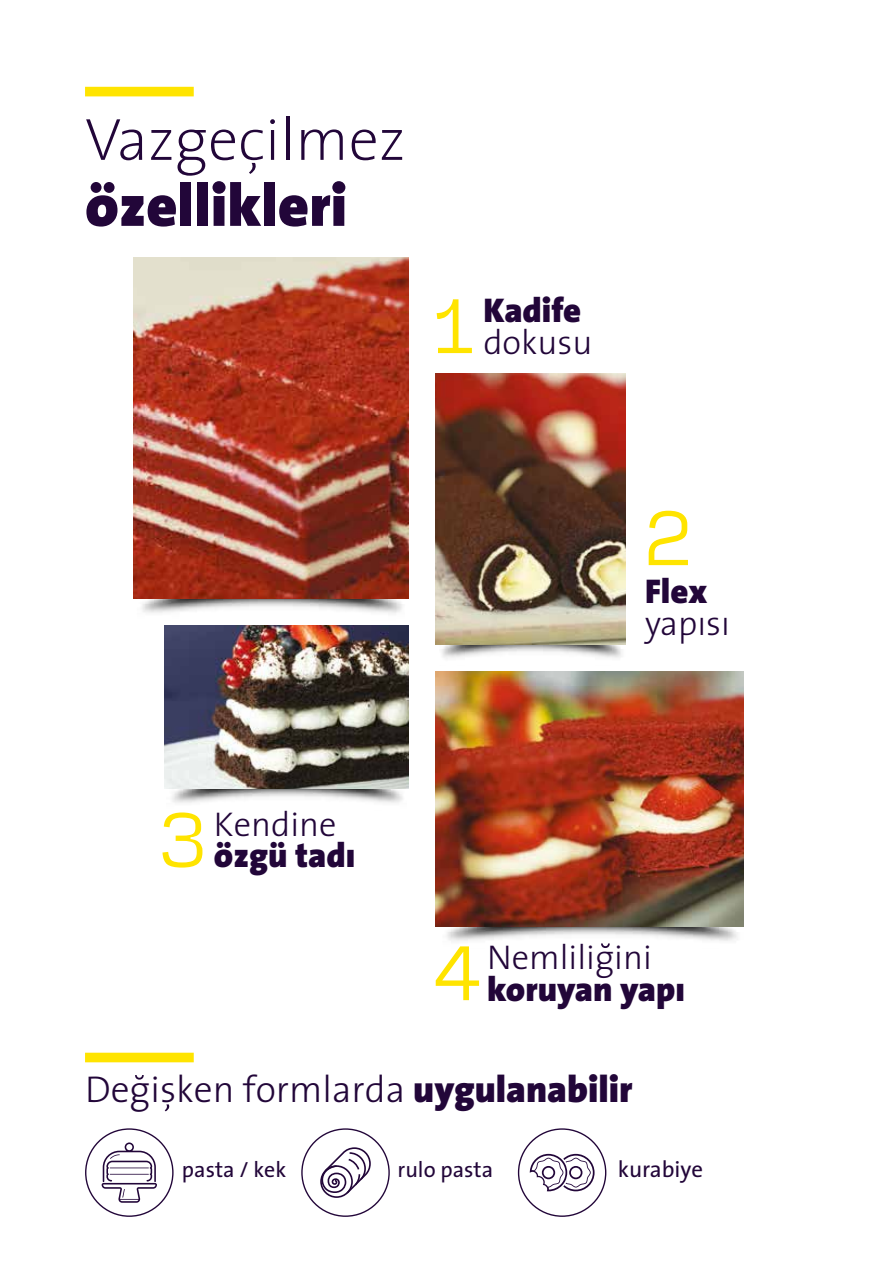
<style>
.page{position:relative;width:893px;height:1263px;background:#fff}
.page>*{position:absolute;margin:0;border:0;box-sizing:border-box;transform-origin:0 0}
.t1{font:300 73.95px "Input Serif";color:#ffe400}
.t2{font:200 60px "The Sans";color:#220639}
.t3{font:900 60px "The Sans";color:#220639}
.t4{font:300 37.5px "The Sans";color:#220639}
.t5{font:300 34.5px/31.5px "The Sans";color:#220639}
.t6{font:900 34.5px/31.5px "The Sans";color:#220639}
.t7{font:22.95px "The Sans";color:#220639}
.t8{font:22.05px "The Sans";color:#220639}
.s1{font-weight:300}
.s2{font-family:"Input Serif";font-weight:300;font-size:73.95px;color:#ffe400}
.s3{font-family:"Input Serif";font-size:73.95px;color:#ffe400}
.s4{font-weight:900}
</style>
<div class="page">
<img style="left:447px;top:927px;width:290px;height:14px">
<img style="left:165px;top:788px;width:242px;height:15px">
<img style="left:134px;top:598px;width:274px;height:28px">
<img style="left:436px;top:644px;width:189px;height:28px">
<svg style="left:85px;top:87px;width:109px;height:9px"></svg>
<svg style="left:85px;top:1053px;width:109px;height:9px"></svg>
<svg style="left:135px;top:1075px;width:9px;height:4px"></svg>
<svg style="left:165px;top:1104px;width:5px;height:7px"></svg>
<img style="left:133px;top:258px;width:275px;height:340px">
<img style="left:436px;top:374px;width:189px;height:270px">
<img style="left:436px;top:672px;width:307px;height:255px">
<img style="left:164px;top:626px;width:244px;height:162px">
<svg style="left:601px;top:943px;width:9px;height:5px"></svg>
<svg style="left:518px;top:1128px;width:88px;height:89px"></svg>
<svg style="left:85px;top:1128px;width:89px;height:89px"></svg>
<svg style="left:301px;top:1128px;width:89px;height:89px"></svg>
<h2 class="t2" style="left:85px;top:107px;width:322px">Vazgeçilmez</h2>
<h2 class="t3" style="left:85px;top:155px;width:264px">özellikleri</h2>
<h1 class="t1" style="left:425px;top:260px;width:55px">1</h1>
<p class="t6" style="left:483px;top:294px;width:99px">Kadife</p>
<p class="t5" style="left:483px;top:325px;width:110px">dokusu</p>
<h1 class="t1" style="left:641px;top:472px;width:55px">2</h1>
<p class="t6" style="left:645px;top:575px;width:64px">Flex</p>
<p class="t5" style="left:645px;top:606px;width:86px">yapısı</p>
<p class="t6" style="left:156px;top:808px;width:201px;text-indent:58px"><span class="s1">Kendine<br></span><span class="s2">3</span>özgü tadı</p>
<p class="t5" style="left:429px;top:940px;width:257px;text-indent:58px">Nemliligini<br><span class="s3">4</span><span class="s4">koruyan yapı</span></p>
<p class="t4" style="left:85px;top:1058px;width:549px">Degisken formlarda <span class="s4">uygulanabilir</span></p>
<p class="t8" style="left:182px;top:1151px;width:106px">pasta / kek</p>
<p class="t8" style="left:398px;top:1151px;width:97px">rulo pasta</p>
<p class="t7" style="left:618px;top:1150px;width:87px">kurabiye</p>
</div>
